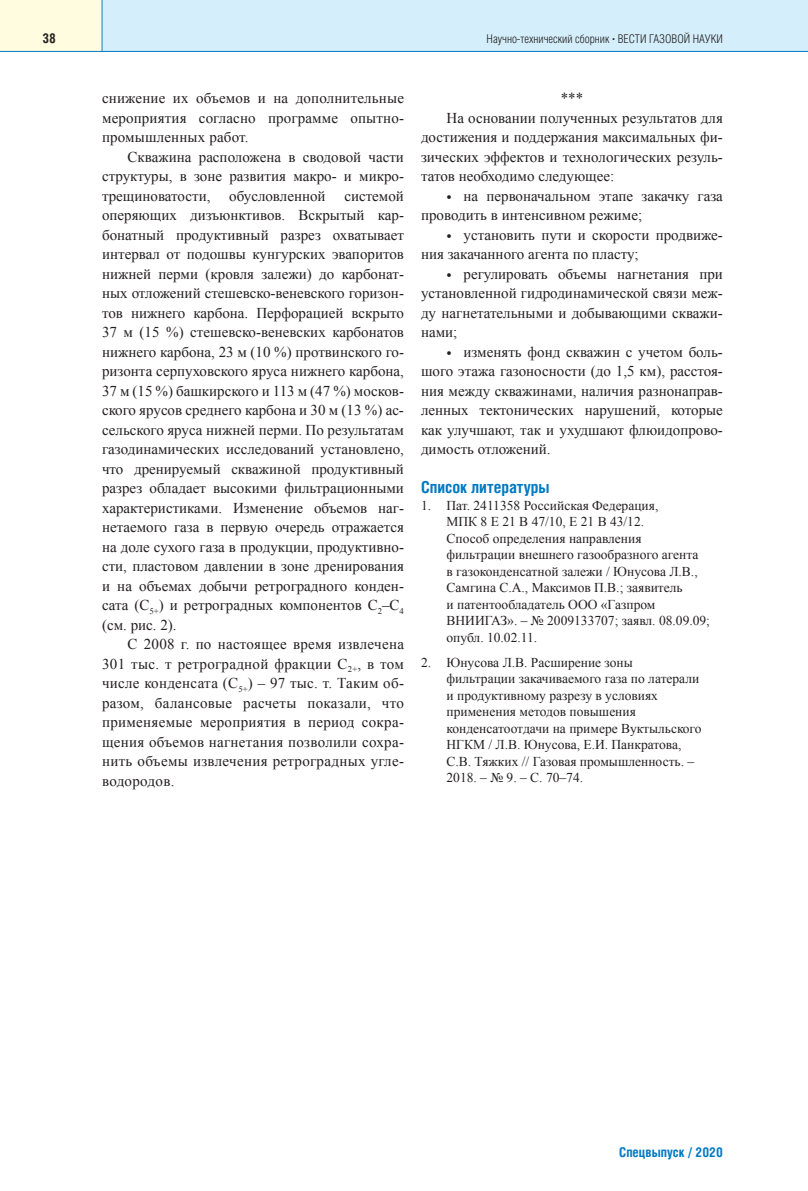
<style>
.page{position:relative;width:808px;height:1191px;background:#fff}
.page>*{position:absolute;margin:0;border:0;box-sizing:border-box;transform-origin:0 0}
.t1{font:700 16.5px "Helios Cond";color:#0079c2}
.t2{font:15px/19.5px "Times New Roman";color:#231f20;text-align:justify}
.t3{font:13.5px/16.5px "Times New Roman";color:#231f20}
.t4{font:700 13.5px "Helios Cond";color:#0079c2}
.t5{font:700 13.5px "Helios Cond";color:#231f20}
.t6{font:300 12px "Helios Cond";color:#231f20}
.s1{font-family:"Times New Roman";font-weight:700}
</style>
<div class="page">
<div style="left:102px;top:0;width:706px;height:51px;background:#d4effb"></div>
<div style="left:0;top:0;width:102px;height:51px;background:#fffce0"></div>
<hr style="left:0;top:51px;width:808px;height:1px;background:#0079c2">
<hr style="left:102px;top:0;width:1px;height:51px;background:#0079c2">
<p class="t5" style="left:43px;top:33px;width:15px">38</p>
<p class="t6" style="left:487px;top:34px;width:238px">Научно-технический сборник <span class="s1">·</span> ВЕСТИ ГАЗОВОЙ НАУКИ</p>
<p class="t2" style="left:102px;top:88px;width:303px">снижение их объемов и на дополнительные мероприятия согласно программе опытно&shy;промышленных работ.</p>
<p class="t2" style="left:102px;top:147px;width:303px;text-indent:26px">Скважина расположена в сводовой части структуры, в зоне развития макро- и микро&shy;трещиноватости,</p>
<p class="t2" style="left:229px;top:186px;width:98px">обусловленной</p>
<p class="t2" style="left:102px;top:186px;width:303px;text-indent:242px">системой оперяющих дизъюнктивов. Вскрытый кар&shy;бонатный продуктивный разрез охватывает интервал от подошвы кунгурских эвапоритов нижней перми (кровля залежи) до карбонат&shy;ных отложений стешевско-веневского горизон&shy;тов нижнего карбона. Перфорацией вскрыто 37 м (15 %) стешевско-веневских карбонатов нижнего карбона, 23 м (10 %) протвинского го&shy;ризонта серпуховского яруса нижнего карбона, 37 м (15 %) башкирского и 113 м (47 %) москов&shy;ского ярусов среднего карбона и 30 м (13 %) ас&shy;сельского яруса нижней перми. По результатам газодинамических исследований установлено, что дренируемый скважиной продуктивный разрез обладает высокими фильтрационными характеристиками. Изменение объемов наг&shy;нетаемого газа в первую очередь отражается на доле сухого газа в продукции, продуктивно&shy;сти, пластовом давлении в зоне дренирования и на объемах добычи ретроградного конден&shy;сата (С<sub>5+</sub>) и ретроградных компонентов С<sub>2</sub>–С<sub>4 </sub>(см. рис. 2).</p>
<p class="t2" style="left:102px;top:634px;width:303px;text-indent:26px">С 2008 г. по настоящее время извлечена 301 тыс. т ретроградной фракции С<sub>2+</sub>, в том числе конденсата (С<sub>5+</sub>) – 97 тыс. т. Таким об&shy;разом, балансовые расчеты показали, что применяемые мероприятия в период сокра&shy;щения объемов нагнетания позволили сохра&shy;нить объемы извлечения ретроградных угле&shy;водородов.</p>
<p class="t2" style="left:561px;top:88px;width:24px">***</p>
<p class="t2" style="left:446px;top:108px;width:278px">На основании полученных результатов для</p>
<p class="t2" style="left:421px;top:127px;width:303px">достижения и поддержания максимальных фи-</p>
<p class="t2" style="left:421px;top:147px;width:303px">зических эффектов и технологических резуль-</p>
<p class="t2" style="left:421px;top:166px;width:195px">татов необходимо следующее:</p>
<p class="t2" style="left:421px;top:186px;width:303px;text-indent:26px">• на первоначальном этапе закачку газа проводить в интенсивном режиме;</p>
<p class="t2" style="left:421px;top:225px;width:303px;text-indent:26px">• установить пути и скорости продвиже&shy;ния закачанного агента по пласту;</p>
<p class="t2" style="left:421px;top:264px;width:303px;text-indent:26px">• регулировать объемы нагнетания при установленной гидродинамической связи меж&shy;ду нагнетательными и добывающими скважи&shy;нами;</p>
<p class="t2" style="left:421px;top:342px;width:303px;text-indent:26px">• изменять фонд скважин с учетом боль&shy;шого этажа газоносности (до 1,5 км), расстоя&shy;ния между скважинами, наличия разнонаправ&shy;ленных тектонических нарушений, которые как улучшают, так и ухудшают флюидопрово&shy;димость отложений.</p>
<p class="t1" style="left:421px;top:481px;width:130px">Список литературы</p>
<p class="t3" style="left:446px;top:497px;width:265px;text-indent:-26px">1. Пат. 2411358 Российская Федерация,<br>МПК 8 Е 21 В 47/10, Е 21 В 43/12.<br>Способ определения направления фильтрации внешнего газообразного агента<br>в газоконденсатной залежи / Юнусова Л.В., Самгина С.А., Максимов П.В.; заявитель<br>и патентообладатель ООО «Газпром ВНИИГАЗ». – № 2009133707; заявл. 08.09.09; опубл. 10.02.11.</p>
<p class="t3" style="left:446px;top:654px;width:257px;text-indent:-26px">2. Юнусова Л.В. Расширение зоны фильтрации закачиваемого газа по латерали и продуктивному разрезу в условиях применения методов повышения конденсатоотдачи на примере Вуктыльского НГКМ / Л.В. Юнусова, Е.И. Панкратова, С.В. Тяжких // Газовая промышленность. – 2018. – № 9. – С. 70–74.</p>
<p class="t4" style="left:619px;top:1147px;width:105px">Спецвыпуск / 2020</p>
</div>
